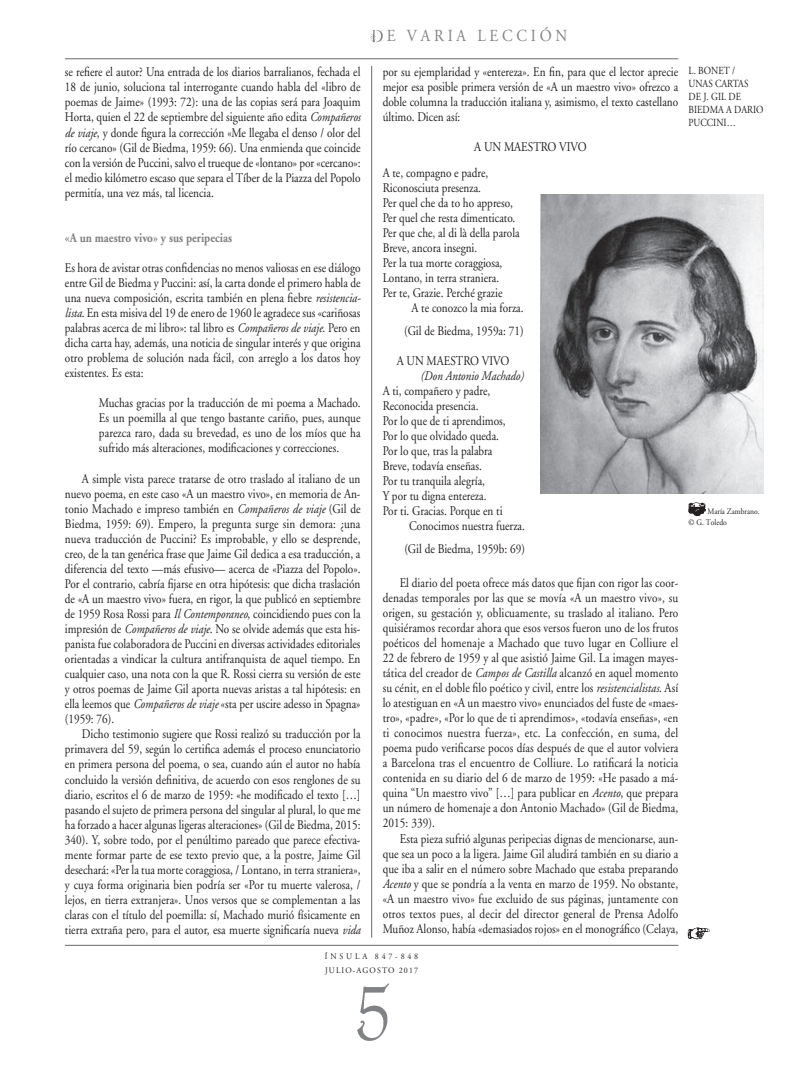
<style>
.page{position:relative;width:808px;height:1078px;background:#fff}
.page>*{position:absolute;margin:0;border:0;box-sizing:border-box;transform-origin:0 0}
.t1{font:16.88px "Adobe Garamond";color:#808285;scale:.9 1}
.t2{font:13.25px/15px "Adobe Garamond";color:#231f20;text-align:justify;scale:.85 1}
.t3{font:700 13.25px "Adobe Garamond";color:#808285;scale:.85 1}
.t4{font:italic 13.25px "Adobe Garamond";color:#231f20;scale:.85 1}
.t5{font:10.88px/13px "Adobe Garamond";color:#231f20;scale:.85 1}
.t6{font:8.38px/13.2px "Adobe Garamond";letter-spacing:.14em;color:#231f20;scale:.95 1}
.t7{font:8.38px/11.8px "Adobe Garamond";color:#231f20;scale:.9 1}
.s1{font-style:italic}
</style>
<div class="page">
<hr style="left:65px;top:58px;width:613px;height:1px;background:#808285">
<hr style="left:65px;top:944px;width:613px;height:1px;background:#808285">
<img style="left:687px;top:927px;width:24px;height:11px">
<img style="left:370px;top:30px;width:14px;height:13px">
<hr style="left:371px;top:66px;width:1px;height:871px;background:#808285">
<img style="left:357px;top:983px;width:32px;height:58px">
<img style="left:541px;top:194px;width:222px;height:299px">
<img style="left:688px;top:502px;width:18px;height:15px">
<p class="t2" style="left:65px;top:65px;width:349px">se refiere el autor? Una entrada de los diarios barralianos, fechada el 18 de junio, soluciona tal interrogante cuando habla del «libro de poemas de Jaime» (1993: 72): una de las copias será para Joaquim Horta, quien el 22 de septiembre del siguiente año edita <span class="s1">Compañeros de viaje</span>, y donde figura la corrección «Me llegaba el denso / olor del río cercano» (Gil de Biedma, 1959: 66). Una enmienda que coincide con la versión de Puccini, salvo el trueque de «lontano» por «cercano»: el medio kilómetro escaso que separa el Tíber de la Piazza del Popolo permitía, una vez más, tal licencia.</p>
<p class="t3" style="left:65px;top:230px;width:198px">«A un maestro vivo» y sus peripecias</p>
<p class="t2" style="left:65px;top:260px;width:349px">Es hora de avistar otras confidencias no menos valiosas en ese diálogo entre Gil de Biedma y Puccini: así, la carta donde el primero habla de una nueva composición, escrita también en plena fiebre <span class="s1">resistencia&shy;lista</span>. En esta misiva del 19 de enero de 1960 le agradece sus «cariñosas palabras acerca de mi libro»: tal libro es <span class="s1">Compañeros de viaje</span>. Pero en dicha carta hay, además, una noticia de singular interés y que origina otro problema de solución nada fácil, con arreglo a los datos hoy existentes. Es esta:</p>
<p class="t2" style="left:99px;top:396px;width:309px">Muchas gracias por la traducción de mi poema a Machado.<br>Es un poemilla al que tengo bastante cariño, pues, aunque parezca raro, dada su brevedad, es uno de los míos que ha sufrido más alteraciones, modificaciones y correcciones.</p>
<p class="t2" style="left:65px;top:471px;width:349px;text-indent:17px">A simple vista parece tratarse de otro traslado al italiano de un nuevo poema, en este caso «A un maestro vivo», en memoria de An&shy;tonio Machado e impreso también en <span class="s1">Compañeros de viaje</span> (Gil de Biedma, 1959: 69). Empero, la pregunta surge sin demora: ¿una nueva traducción de Puccini? Es improbable, y ello se desprende, creo, de la tan genérica frase que Jaime Gil dedica a esa traducción, a diferencia del texto —más efusivo— acerca de «Piazza del Popolo».<br>Por el contrario, cabría fijarse en otra hipótesis: que dicha traslación de «A un maestro vivo» fuera, en rigor, la que publicó en septiembre de 1959 Rosa Rossi para <span class="s1">Il Contemporaneo</span>, coincidiendo pues con la impresión de <span class="s1">Compañeros de viaje</span>. No se olvide además que esta his&shy;panista fue colaboradora de Puccini en diversas actividades editoriales orientadas a vindicar la cultura antifranquista de aquel tiempo. En cualquier caso, una nota con la que R. Rossi cierra su versión de este y otros poemas de Jaime Gil aporta nuevas aristas a tal hipótesis: en ella leemos que <span class="s1">Compañeros de viaje</span> «sta per uscire adesso in Spagna» (1959: 76).</p>
<p class="t2" style="left:65px;top:726px;width:349px;text-indent:17px">Dicho testimonio sugiere que Rossi realizó su traducción por la primavera del 59, según lo certifica además el proceso enunciatorio en primera persona del poema, o sea, cuando aún el autor no había concluido la versión definitiva, de acuerdo con esos renglones de su diario, escritos el 6 de marzo de 1959: «he modificado el texto […] pasando el sujeto de primera persona del singular al plural, lo que me ha forzado a hacer algunas ligeras alteraciones» (Gil de Biedma, 2015:<br>340). Y, sobre todo, por el penúltimo pareado que parece efectiva&shy;mente formar parte de ese texto previo que, a la postre, Jaime Gil desechará: «Per la tua morte coraggiosa, / Lontano, in terra straniera», y cuya forma originaria bien podría ser «Por tu muerte valerosa, / lejos, en tierra extranjera». Unos versos que se complementan a las claras con el título del poemilla: sí, Machado murió físicamente en tierra extraña pero, para el autor, esa muerte significaría nueva <span class="s1">vida</span></p>
<p class="t1" style="left:387px;top:27px;width:202px">E V A R I A L E C C I Ó N</p>
<p class="t2" style="left:383px;top:65px;width:349px">por su ejemplaridad y «entereza». En fin, para que el lector aprecie mejor esa posible primera versión de «A un maestro vivo» ofrezco a doble columna la traducción italiana y, asimismo, el texto castellano último. Dicen así:</p>
<p class="t2" style="left:383px;top:135px;width:242px;line-height:25.2px;text-indent:91px">A UN MAESTRO VIVO<br>A te, compagno e padre,</p>
<p class="t2" style="left:383px;top:180px;width:163px;text-align:left">Riconosciuta presenza.<br>Per quel che da to ho appreso,<br>Per quel che resta dimenticato.<br>Per que che, al di là della parola<br>Breve, ancora insegni.<br>Per la tua morte coraggiosa,<br>Lontano, in terra straniera.<br>Per te, Grazie. Perché grazie</p>
<p class="t2" style="left:404px;top:297px;width:142px;line-height:22.5px;text-align:center">A te conozco la mia forza. (Gil de Biedma, 1959a: 71)</p>
<p class="t2" style="left:397px;top:353px;width:134px">A UN MAESTRO VIVO</p>
<p class="t4" style="left:420px;top:368px;width:123px">(Don Antonio Machado)</p>
<p class="t2" style="left:383px;top:383px;width:128px">A ti, compañero y padre,</p>
<p class="t2" style="left:383px;top:398px;width:114px">Reconocida presencia.</p>
<p class="t2" style="left:383px;top:413px;width:146px">Por lo que de ti aprendimos,</p>
<p class="t2" style="left:383px;top:428px;width:138px">Por lo que olvidado queda.</p>
<p class="t2" style="left:383px;top:443px;width:131px">Por lo que, tras la palabra</p>
<p class="t2" style="left:383px;top:458px;width:118px">Breve, todavía enseñas.</p>
<p class="t2" style="left:383px;top:473px;width:122px">Por tu tranquila alegría,</p>
<p class="t2" style="left:383px;top:489px;width:124px">Y por tu digna entereza.</p>
<p class="t2" style="left:383px;top:504px;width:143px">Por ti. Gracias. Porque en ti</p>
<p class="t2" style="left:409px;top:519px;width:138px">Conocimos nuestra fuerza.</p>
<p class="t2" style="left:404px;top:541px;width:143px">(Gil de Biedma, 1959b: 69)</p>
<p class="t2" style="left:383px;top:575px;width:349px;text-indent:17px">El diario del poeta ofrece más datos que fijan con rigor las coor&shy;denadas temporales por las que se movía «A un maestro vivo», su origen, su gestación y, oblicuamente, su traslado al italiano. Pero quisiéramos recordar ahora que esos versos fueron uno de los frutos poéticos del homenaje a Machado que tuvo lugar en Colliure el 22 de febrero de 1959 y al que asistió Jaime Gil. La imagen mayes&shy;tática del creador de <span class="s1">Campos de Castilla</span> alcanzó en aquel momento su cénit, en el doble filo poético y civil, entre los <span class="s1">resistencialistas</span>. Así lo atestiguan en «A un maestro vivo» enunciados del fuste de «maes&shy;tro», «padre», «Por lo que de ti aprendimos», «todavía enseñas», «en ti conocimos nuestra fuerza», etc. La confección, en suma, del poema pudo verificarse pocos días después de que el autor volviera a Barcelona tras el encuentro de Colliure. Lo ratificará la noticia contenida en su diario del 6 de marzo de 1959: «He pasado a má&shy;quina “Un maestro vivo” […] para publicar en <span class="s1">Acento</span>, que prepara un número de homenaje a don Antonio Machado» (Gil de Biedma, 2015: 339).</p>
<p class="t2" style="left:383px;top:831px;width:349px;text-indent:17px">Esta pieza sufrió algunas peripecias dignas de mencionarse, aun&shy;que sea un poco a la ligera. Jaime Gil aludirá también en su diario a que iba a salir en el número sobre Machado que estaba preparando <span class="s1">Acento</span> y que se pondría a la venta en marzo de 1959. No obstante, «A un maestro vivo» fue excluido de sus páginas, juntamente con otros textos pues, al decir del director general de Prensa Adolfo Muñoz Alonso, había «demasiados rojos» en el monográfico (Celaya,</p>
<p class="t6" style="left:325px;top:950px;width:100px">ÍNSULA 847-848<br>JULIO-AGOSTO 2017</p>
<p class="t5" style="left:688px;top:65px;width:90px">L. BONET /<br>UNAS CARTAS<br>DE J. GIL DE<br>BIEDMA A DARIO<br>PUCCINI…</p>
<p class="t7" style="left:688px;top:505px;width:81px;text-indent:19px">María Zambrano. © G. Toledo</p>
</div>
